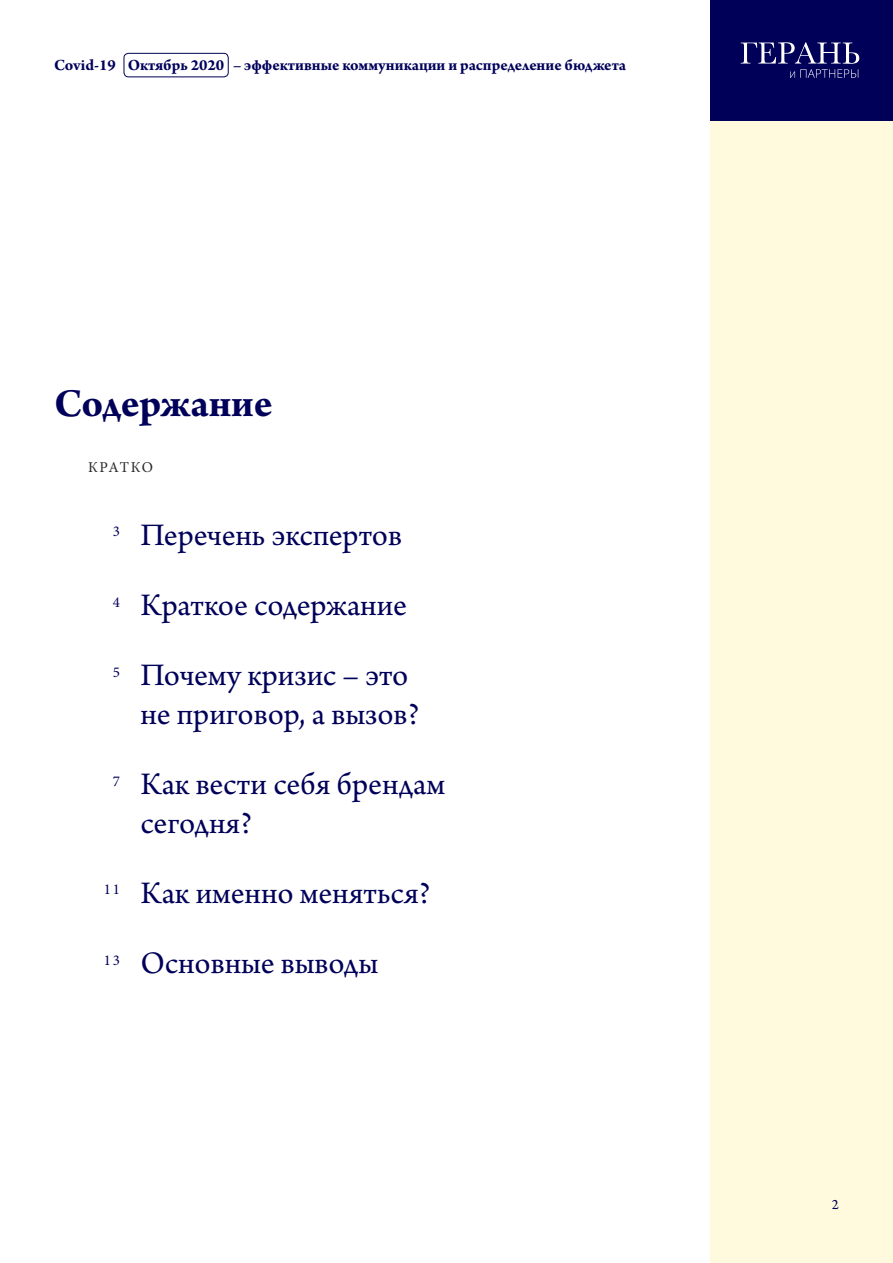
<style>
.page{position:relative;width:893px;height:1263px;background:#fff}
.page>*{position:absolute;margin:0;border:0;box-sizing:border-box;transform-origin:0 0}
.t1{font:700 42px "Arno Pro";letter-spacing:-.005em;color:#00005a}
.t2{font:33px/69.6px "Arno Pro";color:#00005a}
.t3{font:700 16.5px "Arno Pro";color:#00005a}
.t4{font:15px "Minion Pro";color:#00005a}
.t5{font:15px "Minion Pro";letter-spacing:.085em;color:#282828}
.t6{font:15px "Arno Pro";color:#00005a}
</style>
<div class="page">
<div style="left:710px;top:120px;width:183px;height:1143px;background:#fffade"></div>
<div style="left:710px;top:0;width:183px;height:120px;background:#000059"></div>
<svg style="left:741px;top:42px;width:118px;height:36px"></svg>
<div style="left:124px;top:53px;width:105px;height:24px;border:1px solid #00005a;border-radius:4px"></div>
<p class="t3" style="left:54px;top:55px;width:573px">Covid-19 Октябрь 2020 – эффективные коммуникации и распределение бюджета</p>
<p class="t1" style="left:54px;top:379px;width:220px">Содержание</p>
<p class="t5" style="left:88px;top:457px;width:66px">КРАТКО</p>
<p class="t4" style="left:113px;top:522px;width:9px">3</p>
<p class="t4" style="left:113px;top:592px;width:9px">4</p>
<p class="t4" style="left:113px;top:662px;width:9px">5</p>
<p class="t4" style="left:113px;top:771px;width:9px">7</p>
<p class="t4" style="left:104px;top:879px;width:18px">11</p>
<p class="t4" style="left:104px;top:951px;width:18px">13</p>
<p class="t2" style="left:140px;top:502px;width:270px">Перечень экспертов<br>Краткое содержание<br>Почему кризис – это</p>
<p class="t2" style="left:140px;top:681px;width:306px">не приговор, а вызов?<br>Как вести себя брендам</p>
<p class="t2" style="left:140px;top:790px;width:292px">сегодня?<br>Как именно меняться?<br>Основные выводы</p>
<p class="t6" style="left:832px;top:1196px;width:9px">2</p>
</div>
